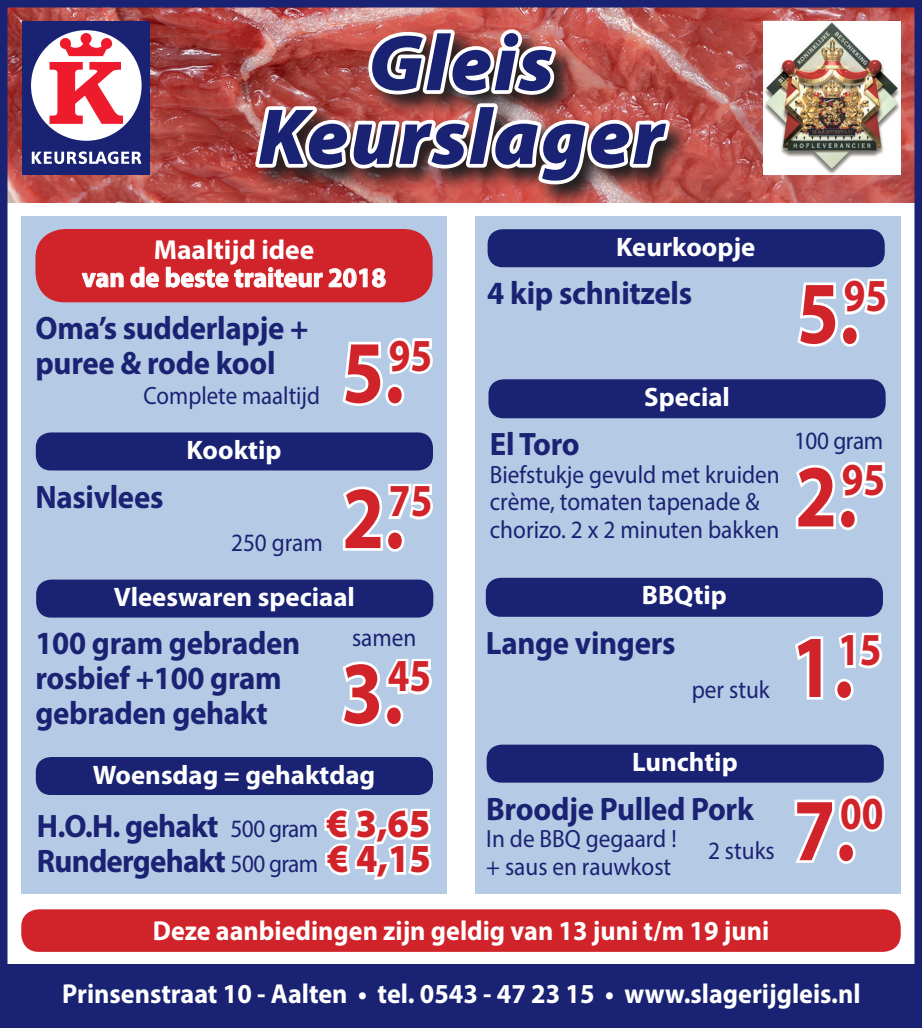
<style>
.page{position:relative;width:922px;height:1028px;background:#fff}
.page>*{position:absolute;margin:0;border:0;box-sizing:border-box;transform-origin:0 0}
.t1{font:700 89.25px "Myriad Pro";color:#d1232a;scale:.85 1}
.t2{font:italic 900 80px/73.8px "Myriad Pro";letter-spacing:.025em;color:#1a2373;text-align:center}
.t3{font:700 46px "Myriad Pro";color:#d1232a;scale:.85 1}
.t4{font:700 32.5px/35px "Myriad Pro";letter-spacing:-.01em;color:#1a2373;scale:.95 1}
.t5{font:700 27.5px "Myriad Pro";color:#fff;scale:.95 1}
.t6{font:700 27.5px/27.5px "Myriad Pro";color:#fff;text-align:center}
.t7{font:700 26.75px "Myriad Pro";color:#fff}
.t8{font:25px/27.5px "Myriad Pro";color:#1a2373;scale:.93 1}
.t9{font:25px "Myriad Pro";color:#1a2373;scale:.92 1}
.s1{font-weight:400;font-size:25px}
.s2{font-weight:900;font-size:40px;color:#d1232a}
</style>
<div class="page">
<img style="left:9px;top:9px;width:903px;height:193px">
<svg style="left:252px;top:26px;width:440px;height:179px;background:#bf6762"></svg>
<img style="left:250px;top:26px;width:425px;height:162px">
<div style="left:22px;top:21px;width:128px;height:153px;background:#1a2373"></div>
<div style="left:31px;top:30px;width:111px;height:111px;background:#fff;border-radius:50%"></div>
<svg style="left:49px;top:33px;width:74px;height:91px"></svg>
<svg style="left:32px;top:151px;width:109px;height:13px"></svg>
<img style="left:763px;top:21px;width:136px;height:153px">
<div style="left:2px;top:964px;width:919px;height:64px;background:#1a2373"></div>
<div style="left:21px;top:909px;width:879px;height:42px;background:#d1232a;border-radius:17px"></div>
<div style="left:21px;top:216px;width:425px;height:677px;background:#b5cae4"></div>
<div style="left:475px;top:216px;width:425px;height:677px;background:#b5cae4"></div>
<div style="left:0;top:0;width:921px;height:1028px;border:8px solid #1a2373"></div>
<div style="left:35px;top:229px;width:397px;height:73px;background:#d1232a;border-radius:29px"></div>
<svg style="left:81px;top:272px;width:43px;height:16px"></svg>
<svg style="left:130px;top:266px;width:256px;height:22px"></svg>
<svg style="left:342px;top:337px;width:91px;height:69px"></svg>
<div style="left:487px;top:229px;width:397px;height:38px;background:#1a2373;border-radius:15px"></div>
<svg style="left:797px;top:278px;width:91px;height:69px"></svg>
<div style="left:486px;top:744px;width:397px;height:38px;background:#1a2373;border-radius:15px"></div>
<svg style="left:794px;top:795px;width:91px;height:69px"></svg>
<div style="left:36px;top:432px;width:397px;height:38px;background:#1a2373;border-radius:15px"></div>
<svg style="left:343px;top:484px;width:90px;height:68px"></svg>
<div style="left:485px;top:578px;width:397px;height:39px;background:#1a2373;border-radius:15px"></div>
<svg style="left:795px;top:636px;width:29px;height:64px"></svg>
<div style="left:834px;top:679px;width:19px;height:21px;border:5px solid #fff;border-radius:50%"></div>
<svg style="left:838px;top:632px;width:44px;height:37px"></svg>
<div style="left:488px;top:379px;width:397px;height:39px;background:#1a2373;border-radius:15px"></div>
<svg style="left:795px;top:461px;width:91px;height:69px"></svg>
<div style="left:36px;top:579px;width:397px;height:38px;background:#1a2373;border-radius:15px"></div>
<svg style="left:341px;top:659px;width:91px;height:68px"></svg>
<div style="left:36px;top:757px;width:397px;height:38px;background:#1a2373;border-radius:15px"></div>
<svg style="left:324px;top:808px;width:108px;height:72px"></svg>
<h2 class="t2" style="left:258px;top:23px;width:408px">Gleis<br>Keurslager</h2>
<p class="t6" style="left:82px;top:235px;width:305px">Maaltijd idee<br>van de beste traiteur 2018</p>
<p class="t4" style="left:35px;top:309px;width:289px">Oma’s sudderlapje + puree &amp; rode kool</p>
<p class="t9" style="left:143px;top:380px;width:193px">Complete maaltijd</p>
<p class="t7" style="left:186px;top:432px;width:96px">Kooktip</p>
<h1 class="t1" style="left:342px;top:314px;width:107px">5.<sup>95</sup></h1>
<p class="t4" style="left:35px;top:479px;width:136px">Nasivlees</p>
<h1 class="t1" style="left:342px;top:460px;width:107px">2.<sup>75</sup></h1>
<p class="t8" style="left:231px;top:529px;width:100px">250 gram</p>
<p class="t7" style="left:114px;top:579px;width:242px">Vleeswaren speciaal</p>
<p class="t4" style="left:35px;top:624px;width:280px">100 gram gebraden rosbief +100 gram gebraden gehakt</p>
<p class="t8" style="left:352px;top:623px;width:71px">samen</p>
<h1 class="t1" style="left:341px;top:634px;width:107px">3.<sup>45</sup></h1>
<p class="t7" style="left:93px;top:757px;width:284px">Woensdag = gehaktdag</p>
<p class="t4" style="left:37px;top:807px;width:416px">H.O.H. gehakt <span class="s1">500 gram</span> <span class="s2">€ 3,65<br></span>Rundergehakt <span class="s1">500 gram</span> <span class="s2">€ 4,15</span></p>
<p class="t7" style="left:616px;top:229px;width:141px">Keurkoopje</p>
<p class="t4" style="left:487px;top:274px;width:217px">4 kip schnitzels</p>
<h1 class="t1" style="left:797px;top:255px;width:107px">5.<sup>95</sup></h1>
<p class="t7" style="left:644px;top:379px;width:87px">Special</p>
<p class="t4" style="left:490px;top:426px;width:96px">El Toro</p>
<p class="t8" style="left:490px;top:460px;width:313px">Biefstukje gevuld met kruiden crème, tomaten tapenade &amp; chorizo. 2 x 2 minuten bakken</p>
<p class="t8" style="left:793px;top:427px;width:97px">100 gram</p>
<h1 class="t1" style="left:795px;top:438px;width:107px">2.<sup>95</sup></h1>
<p class="t7" style="left:641px;top:578px;width:86px">BBQtip</p>
<p class="t4" style="left:485px;top:624px;width:201px">Lange vingers</p>
<h3 class="t3" style="left:837px;top:620px;width:53px">15</h3>
<h1 class="t1" style="left:791px;top:608px;width:74px">1.</h1>
<p class="t8" style="left:691px;top:675px;width:85px">per stuk</p>
<p class="t7" style="left:632px;top:744px;width:107px">Lunchtip</p>
<p class="t4" style="left:486px;top:790px;width:283px">Broodje Pulled Pork</p>
<p class="t8" style="left:486px;top:824px;width:206px">In de BBQ gegaard ! + saus en rauwkost</p>
<p class="t8" style="left:708px;top:836px;width:73px">2 stuks</p>
<h1 class="t1" style="left:793px;top:772px;width:107px">7.<sup>00</sup></h1>
<p class="t5" style="left:153px;top:912px;width:650px">Deze aanbiedingen zijn geldig van 13 juni t/m 19 juni</p>
<p class="t5" style="left:62px;top:975px;width:841px">Prinsenstraat 10 - Aalten • tel. 0543 - 47 23 15 • www.slagerijgleis.nl</p>
</div>
